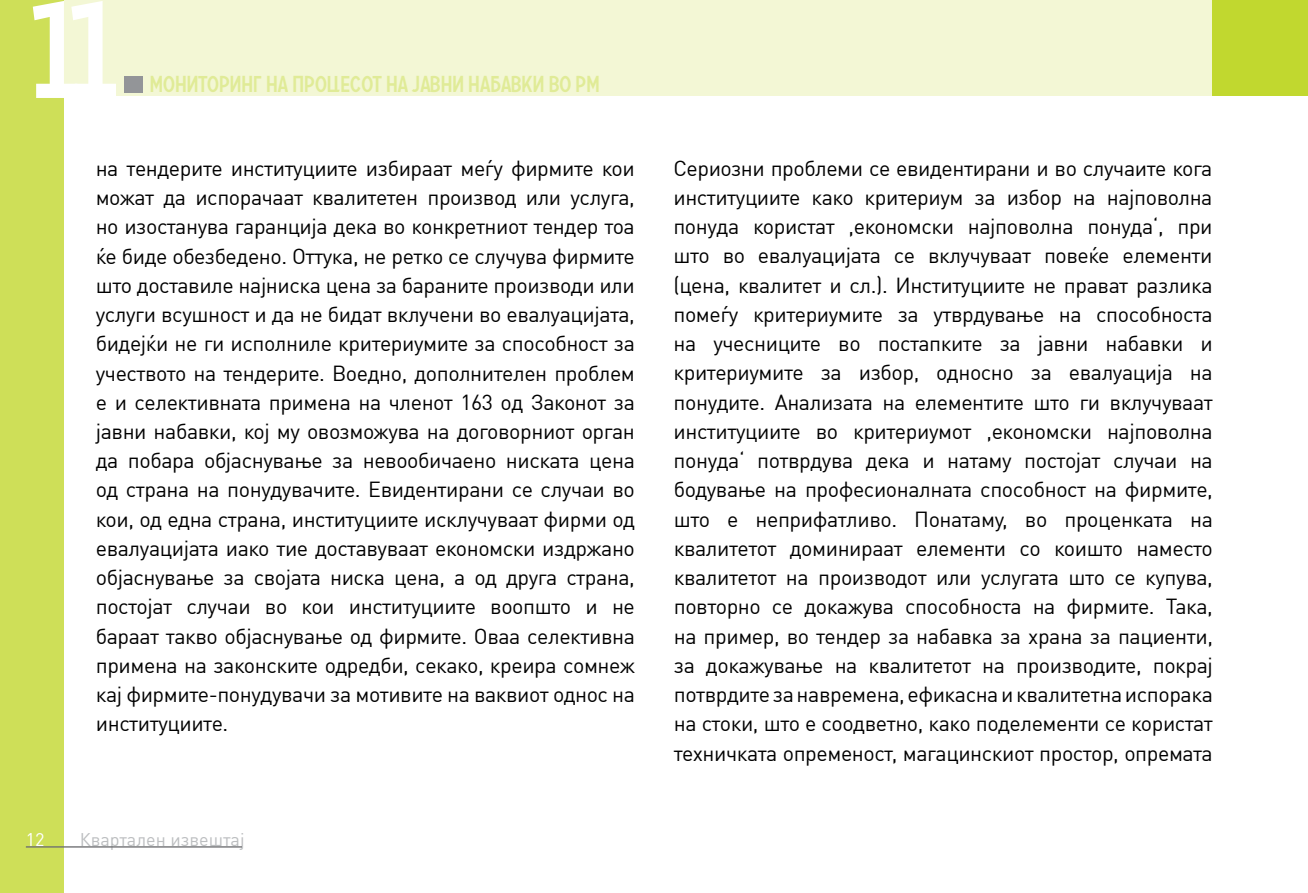
<style>
.page{position:relative;width:1308px;height:893px;background:#fff}
.page>*{position:absolute;margin:0;border:0;box-sizing:border-box;transform-origin:0 0}
.t1{font:134.33px "Carrosserie B";color:#fff}
.t2{font:22.5px "B Carrosserie";color:#e0eb97}
.t3{font:21.38px/29.2px "DIN Pro";letter-spacing:-.02em;color:#000;text-align:justify}
.t4{font:18px "DIN Pro";color:#bcbec0}
.t5{font:18px "DIN Pro";color:#fff}
</style>
<div class="page">
<div style="left:0;top:0;width:1307px;height:96px;background:#f3f7d5"></div>
<div style="left:1212px;top:0;width:95px;height:96px;background:#c1d82f"></div>
<div style="left:0;top:0;width:64px;height:893px;background:#cedf58"></div>
<hr style="left:26px;top:846px;width:216px;height:2px;background:#6d6e71">
<div style="left:124px;top:76px;width:19px;height:16px;background:#939598"></div>
<hr style="left:1307px;top:0;width:1px;height:96px;background:#c1d82f">
<h1 class="t1" style="left:26px;top:-35px;width:95px">11</h1>
<p class="t2" style="left:150px;top:69px;width:451px">MONITORING NA PROCESOT NA JAVNI NABAVKI VO RM</p>
<p class="t3" style="left:96px;top:153px;width:541px">на тендерите институциите избираат меѓу фирмите кои можат да испорачаат квалитетен производ или услуга, но изостанува гаранција дека во конкретниот тендер тоа ќе биде обезбедено. Оттука, не ретко се случува фирмите што доставиле најниска цена за бараните производи или услуги всушност и да не бидат вклучени во евалуацијата, бидејќи не ги исполниле критериумите за способност за учеството на тендерите. Воедно, дополнителен проблем е и селективната примена на членот 163 од Законот за јавни набавки, кој му овозможува на договорниот орган да побара објаснување за невообичаено ниската цена од страна на понудувачите. Евидентирани се случаи во кои, од една страна, институциите исклучуваат фирми од евалуацијата иако тие доставуваат економски издржано објаснување за својата ниска цена, а од друга страна, постојат случаи во кои институциите воопшто и не бараат такво објаснување од фирмите. Оваа селективна примена на законските одредби, секако, креира сомнеж кај фирмите-понудувачи за мотивите на ваквиот однос на институциите.</p>
<p class="t3" style="left:673px;top:153px;width:541px">Сериозни проблеми се евидентирани и во случаите кога институциите како критериум за избор на најповолна понуда користат ,економски најповолна понуда‘, при што во евалуацијата се вклучуваат повеќе елементи (цена, квалитет и сл.). Институциите не прават разлика помеѓу критериумите за утврдување на способноста на учесниците во постапките за јавни набавки и критериумите за избор, односно за евалуација на понудите. Анализата на елементите што ги вклучуваат институциите во критериумот ,економски најповолна понуда‘ потврдува дека и натаму постојат случаи на бодување на професионалната способност на фирмите, што е неприфатливо. Понатаму, во проценката на квалитетот доминираат елементи со коишто наместо квалитетот на производот или услугата што се купува, повторно се докажува способноста на фирмите. Така, на пример, во тендер за набавка за храна за пациенти, за докажување на квалитетот на производите, покрај потврдитезанавремена,ефикаснаиквалитетнаиспорака на стоки, што е соодветно, како поделементи се користат техничката опременост, магацинскиот простор, опремата</p>
<p class="t5" style="left:26px;top:828px;width:20px">12</p>
<p class="t4" style="left:80px;top:828px;width:166px">Квартален извештај</p>
</div>
